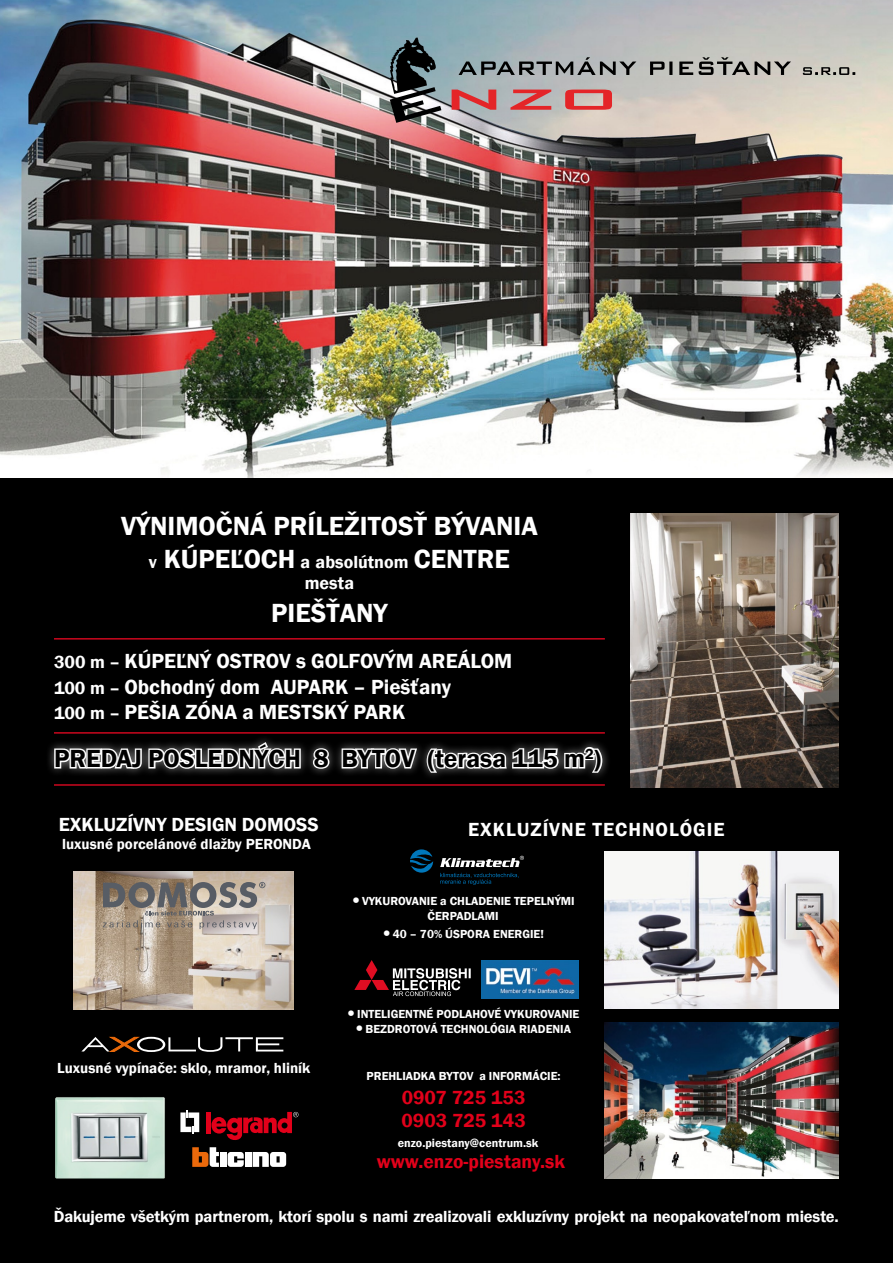
<style>
.page{position:relative;width:893px;height:1263px;background:#fff}
.page>*{position:absolute;margin:0;border:0;box-sizing:border-box;transform-origin:0 0}
.t1{font:600 27px/32.4px "Franklin Gothic";color:#fff;text-align:center}
.t2{font:600 25.5px "Franklin Gothic";color:#000}
.t3{font:600 21px/25.2px "Franklin Gothic";color:#fff}
.t4{font:600 19.5px/23.4px "Franklin Gothic";color:#e2001a}
.t5{font:600 19.5px "Franklin Gothic";color:#fff}
.t6{font:600 19.5px "Franklin Gothic";letter-spacing:.05em;color:#fff}
.t7{font:600 18px "Franklin Gothic";letter-spacing:.005em;color:#fff}
.t8{font:600 16.5px "Franklin Gothic";letter-spacing:-.01em;color:#fff}
.t9{font:600 15px "Franklin Gothic";color:#fff}
.t10{font:600 12px/14.4px "Franklin Gothic";color:#fff;text-align:center}
.s1{font-size:18px}
</style>
<div class="page">
<div style="left:0;top:477px;width:893px;height:786px;background:#000"></div>
<img style="left:0;top:0;width:893px;height:477px">
<svg style="left:452px;top:90px;width:160px;height:20px;background:#ca797a"></svg>
<svg style="left:390px;top:38px;width:51px;height:85px;background:#555e61"></svg>
<svg style="left:459px;top:57px;width:396px;height:18px;background:#8d8f8d"></svg>
<img style="left:630px;top:513px;width:209px;height:275px">
<hr style="left:54px;top:638px;width:551px;height:1px;background:#cd071e">
<div style="left:45px;top:733px;width:565px;height:48px;background:#fff;opacity:.49"></div>
<svg style="left:53px;top:740px;width:249px;height:31px"></svg>
<svg style="left:311px;top:746px;width:21px;height:25px"></svg>
<svg style="left:340px;top:746px;width:79px;height:27px"></svg>
<svg style="left:425px;top:744px;width:179px;height:33px"></svg>
<hr style="left:54px;top:732px;width:551px;height:2px;background:#cd071e">
<hr style="left:54px;top:784px;width:551px;height:2px;background:#cd071e">
<img style="left:74px;top:871px;width:219px;height:138px">
<svg style="left:81px;top:1037px;width:202px;height:15px;background:#403934"></svg>
<svg style="left:103px;top:882px;width:162px;height:47px;background:#9a9188"></svg>
<img style="left:48px;top:1075px;width:124px;height:124px">
<svg style="left:180px;top:1111px;width:19px;height:23px"></svg>
<div style="left:206px;top:1112px;width:5px;height:21px;background:#e2001a"></div>
<svg style="left:211px;top:1112px;width:87px;height:28px;background:#5e000b"></svg>
<svg style="left:228px;top:1152px;width:16px;height:15px"></svg>
<div style="left:245px;top:1152px;width:6px;height:15px;background:#fff"></div>
<div style="left:220px;top:1152px;width:6px;height:15px;background:#fff"></div>
<svg style="left:253px;top:1152px;width:33px;height:15px"></svg>
<svg style="left:192px;top:1147px;width:27px;height:20px"></svg>
<img style="left:604px;top:1022px;width:235px;height:157px">
<img style="left:604px;top:852px;width:235px;height:157px">
<svg style="left:354px;top:960px;width:117px;height:36px;background:#423133"></svg>
<svg style="left:410px;top:849px;width:23px;height:24px"></svg>
<svg style="left:440px;top:873px;width:79px;height:12px"></svg>
<svg style="left:440px;top:856px;width:84px;height:11px"></svg>
<img style="left:482px;top:960px;width:96px;height:38px">
<h1 class="t1" style="left:121px;top:510px;width:418px">VÝNIMOČNÁ PRÍLEŽITOSŤ BÝVANIA <span class="s1">v</span> KÚPEĽOCH <span class="s1">a absolútnom</span> CENTRE</h1>
<h3 class="t7" style="left:305px;top:572px;width:51px">mesta</h3>
<h1 class="t1" style="left:271px;top:597px;width:118px">PIEŠŤANY</h1>
<h3 class="t3" style="left:54px;top:649px;width:460px"><span class="s1">300 m –</span> KÚPEĽNÝ OSTROV s GOLFOVÝM AREÁLOM<br><span class="s1">100 m –</span> Obchodný dom AUPARK – Piešťany<br><span class="s1">100 m –</span> PEŠIA ZÓNA a MESTSKÝ PARK</h3>
<h2 class="t2" style="left:54px;top:743px;width:549px">PREDAJ POSLEDNÝCH 8 BYTOV (terasa 115 m<sup>2</sup>)</h2>
<h3 class="t5" style="left:59px;top:813px;width:262px">EXKLUZÍVNY DESIGN DOMOSS</h3>
<p class="t9" style="left:62px;top:835px;width:250px">luxusné porcelánové dlažby PERONDA</p>
<p class="t9" style="left:57px;top:1059px;width:255px">Luxusné vypínače: sklo, mramor, hliník</p>
<h3 class="t6" style="left:468px;top:817px;width:258px">EXKLUZÍVNE TECHNOLÓGIE</h3>
<p class="t10" style="left:353px;top:894px;width:223px">● VYKUROVANIE a CHLADENIE TEPELNÝMI<br>ČERPADLAMI</p>
<p class="t10" style="left:384px;top:927px;width:162px">● 40 – 70% ÚSPORA ENERGIE!</p>
<p class="t10" style="left:348px;top:1007px;width:233px">● INTELIGENTNÉ PODLAHOVÉ VYKUROVANIE</p>
<p class="t10" style="left:357px;top:1021px;width:216px">● BEZDROTOVÁ TECHNOLÓGIA RIADENIA</p>
<p class="t10" style="left:367px;top:1069px;width:196px">PREHLIADKA BYTOV a INFORMÁCIE:</p>
<h3 class="t4" style="left:401px;top:1086px;width:126px">0907 725 153<br>0903 725 143</h3>
<p class="t10" style="left:398px;top:1136px;width:142px">enzo.piestany@centrum.sk</p>
<h3 class="t4" style="left:377px;top:1150px;width:190px">www.enzo-piestany.sk</h3>
<h3 class="t8" style="left:54px;top:1206px;width:786px">Ďakujeme všetkým partnerom, ktorí spolu s nami zrealizovali exkluzívny projekt na neopakovateľnom mieste.</h3>
</div>
